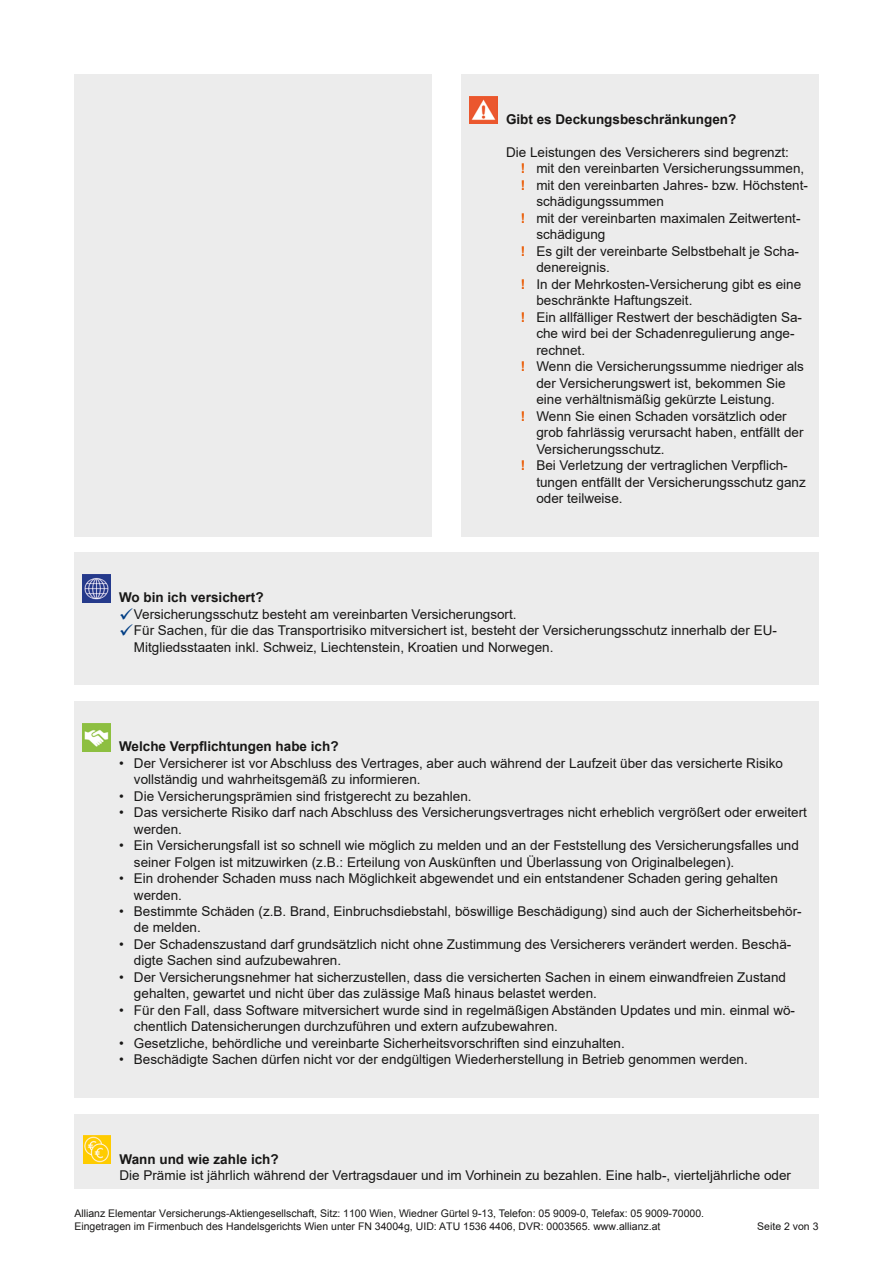
<style>
.page{position:relative;width:893px;height:1263px;background:#fff}
.page>*{position:absolute;margin:0;border:0;box-sizing:border-box;transform-origin:0 0}
.t1{font:13.5px/16.5px "Arial";color:#181716}
.t2{font:700 13.5px "Arial";color:#181716}
.t3{font:700 13.5px "Arial";color:#181716}
.t4{font:10.5px/12.8px "Arial";color:#181716}
.t5{font:10.5px "Arial";color:#181716}
.s1{font-weight:700;color:#ea5901}
.s2{color:#003d84}
.s3{font-style:inherit}
</style>
<div class="page">
<div style="left:74px;top:74px;width:358px;height:462px;background:#ececec"></div>
<div style="left:74px;top:553px;width:745px;height:132px;background:#ececec"></div>
<div style="left:74px;top:701px;width:745px;height:396px;background:#ececec"></div>
<div style="left:74px;top:1114px;width:745px;height:74px;background:#ececec"></div>
<img style="left:83px;top:575px;width:28px;height:27px">
<img style="left:83px;top:723px;width:28px;height:28px">
<img style="left:83px;top:1136px;width:28px;height:27px">
<div style="left:461px;top:74px;width:358px;height:462px;background:#ececec"></div>
<img style="left:470px;top:96px;width:27px;height:28px">
<p class="t2" style="left:506px;top:110px;width:232px">Gibt es Deckungsbeschränkungen?</p>
<p class="t1" style="left:506px;top:144px;width:284px">Die Leistungen des Versicherers sind begrenzt:</p>
<p class="t1" style="left:521px;top:160px;width:285px"><span class="s1">!</span> mit den vereinbarten Versicherungssummen,</p>
<p class="t1" style="left:521px;top:177px;width:289px"><span class="s1">!</span> mit den vereinbarten Jahres- bzw. Höchstent-</p>
<p class="t1" style="left:536px;top:193px;width:129px">schädigungssummen</p>
<p class="t1" style="left:521px;top:210px;width:281px"><span class="s1">!</span> mit der vereinbarten maximalen Zeitwertent-</p>
<p class="t1" style="left:536px;top:226px;width:71px">schädigung</p>
<p class="t1" style="left:521px;top:243px;width:280px"><span class="s1">!</span> Es gilt der vereinbarte Selbstbehalt je Scha-</p>
<p class="t1" style="left:536px;top:259px;width:75px">denereignis.</p>
<p class="t1" style="left:521px;top:276px;width:282px"><span class="s1">!</span> In der Mehrkosten-Versicherung gibt es eine</p>
<p class="t1" style="left:536px;top:292px;width:158px">beschränkte Haftungszeit.</p>
<p class="t1" style="left:521px;top:309px;width:283px"><span class="s1">!</span> Ein allfälliger Restwert der beschädigten Sa-</p>
<p class="t1" style="left:536px;top:325px;width:260px">che wird bei der Schadenregulierung ange-</p>
<p class="t1" style="left:536px;top:342px;width:50px">rechnet.</p>
<p class="t1" style="left:521px;top:358px;width:285px"><span class="s1">!</span> Wenn die Versicherungssumme niedriger als</p>
<p class="t1" style="left:536px;top:375px;width:251px">der Versicherungswert ist, bekommen Sie</p>
<p class="t1" style="left:536px;top:391px;width:240px">eine verhältnismäßig gekürzte Leistung.</p>
<p class="t1" style="left:521px;top:408px;width:267px"><span class="s1">!</span> Wenn Sie einen Schaden vorsätzlich oder</p>
<p class="t1" style="left:536px;top:424px;width:269px">grob fahrlässig verursacht haben, entfällt der</p>
<p class="t1" style="left:536px;top:441px;width:130px">Versicherungsschutz.</p>
<p class="t1" style="left:521px;top:457px;width:268px"><span class="s1">!</span> Bei Verletzung der vertraglichen Verpflich-</p>
<p class="t1" style="left:536px;top:474px;width:271px">tungen entfällt der Versicherungsschutz ganz</p>
<p class="t1" style="left:536px;top:490px;width:88px">oder teilweise.</p>
<p class="t2" style="left:119px;top:588px;width:146px">Wo bin ich versichert?</p>
<p class="t1" style="left:119px;top:606px;width:399px"><span class="s2">✓</span>Versicherungsschutz besteht am vereinbarten Versicherungsort.</p>
<p class="t1" style="left:134px;top:622px;width:645px;text-indent:-15px"><span class="s2">✓</span>Für Sachen, für die das Transportrisiko mitversichert ist, besteht der Versicherungsschutz innerhalb der EU-<br>Mitgliedsstaaten inkl. Schweiz, Liechtenstein, Kroatien und Norwegen.</p>
<p class="t3" style="left:119px;top:737px;width:221px">Welche Verpflichtungen habe ich?</p>
<p class="t1" style="left:134px;top:754px;width:651px;text-indent:-15px">• Der Versicherer ist vor Abschluss des Vertrages, aber auch während der Laufzeit über das versicherte Risiko vollständig und wahrheitsgemäß zu informieren.</p>
<p class="t1" style="left:119px;top:787px;width:354px">• Die Versicherungsprämien sind fristgerecht zu bezahlen.</p>
<p class="t1" style="left:134px;top:804px;width:675px;text-indent:-15px">• Das versicherte Risiko darf nach Abschluss des Versicherungsvertrages nicht erheblich vergrößert oder erweitert werden.</p>
<p class="t1" style="left:134px;top:837px;width:666px;text-indent:-15px">• Ein Versicherungsfall ist so schnell wie möglich zu melden und an der Feststellung des Versicherungsfalles und seiner Folgen ist mitzuwirken (z.B.: Erteilung von Auskünften und Überlassung von Originalbelegen).</p>
<p class="t1" style="left:134px;top:870px;width:645px;text-indent:-15px">• Ein drohender Schaden muss nach Möglichkeit abgewendet und ein entstandener Schaden gering gehalten werden.</p>
<p class="t1" style="left:134px;top:903px;width:669px;text-indent:-15px">• Bestimmte Schäden (z.B. Brand, Einbruchsdiebstahl, böswillige Beschädigung) sind auch der Sicherheitsbehör&shy;de melden.</p>
<p class="t1" style="left:134px;top:936px;width:659px;text-indent:-15px">• Der Schadenszustand darf grundsätzlich nicht ohne Zustimmung des Versicherers verändert werden. Beschä&shy;digte Sachen sind aufzubewahren.</p>
<p class="t1" style="left:134px;top:969px;width:654px;text-indent:-15px">• Der Versicherungsnehmer hat sicherzustellen, dass die versicherten Sachen in einem einwandfreien Zustand gehalten, gewartet und nicht über das zulässige Maß hinaus belastet werden.</p>
<p class="t1" style="left:134px;top:1002px;width:663px;text-indent:-15px">• Für den Fall, dass Software mitversichert wurde sind in regelmäßigen Abständen Updates und min. einmal wö&shy;chentlich Datensicherungen durchzuführen und extern aufzubewahren.</p>
<p class="t1" style="left:119px;top:1035px;width:507px">• Gesetzliche, behördliche und vereinbarte Sicherheitsvorschriften sind einzuhalten.</p>
<p class="t1" style="left:119px;top:1051px;width:630px">• Beschädigte Sachen dürfen nicht vor der endgültigen Wiederherstellung in Betrieb genommen werden.</p>
<p class="t2" style="left:119px;top:1149px;width:161px">Wann und wie zahle ich?</p>
<p class="t1" style="left:119px;top:1167px;width:673px">Die Prämie ist jährlich während der Vertragsdauer und im Vorhinein zu bezahlen. Eine halb-, vierteljährliche oder</p>
<p class="t4" style="left:74px;top:1207px;width:631px">Allianz Elementar Versicherungs-Aktiengesellschaft, <span class="s3">Sitz: 1100 Wien, Wiedner Gürtel 9-13, T</span>elefon: 05 9009-0, <span class="s3">T</span>elefax: 05 9009-70000.<br>Eingetragen im Firmenbuch des Handelsgerichts Wien unter FN 34004g, UID: ATU 1536 4406, DVR: 0003565. www.allianz.at</p>
<p class="t5" style="left:757px;top:1218px;width:63px">Seite 2 von 3</p>
</div>
